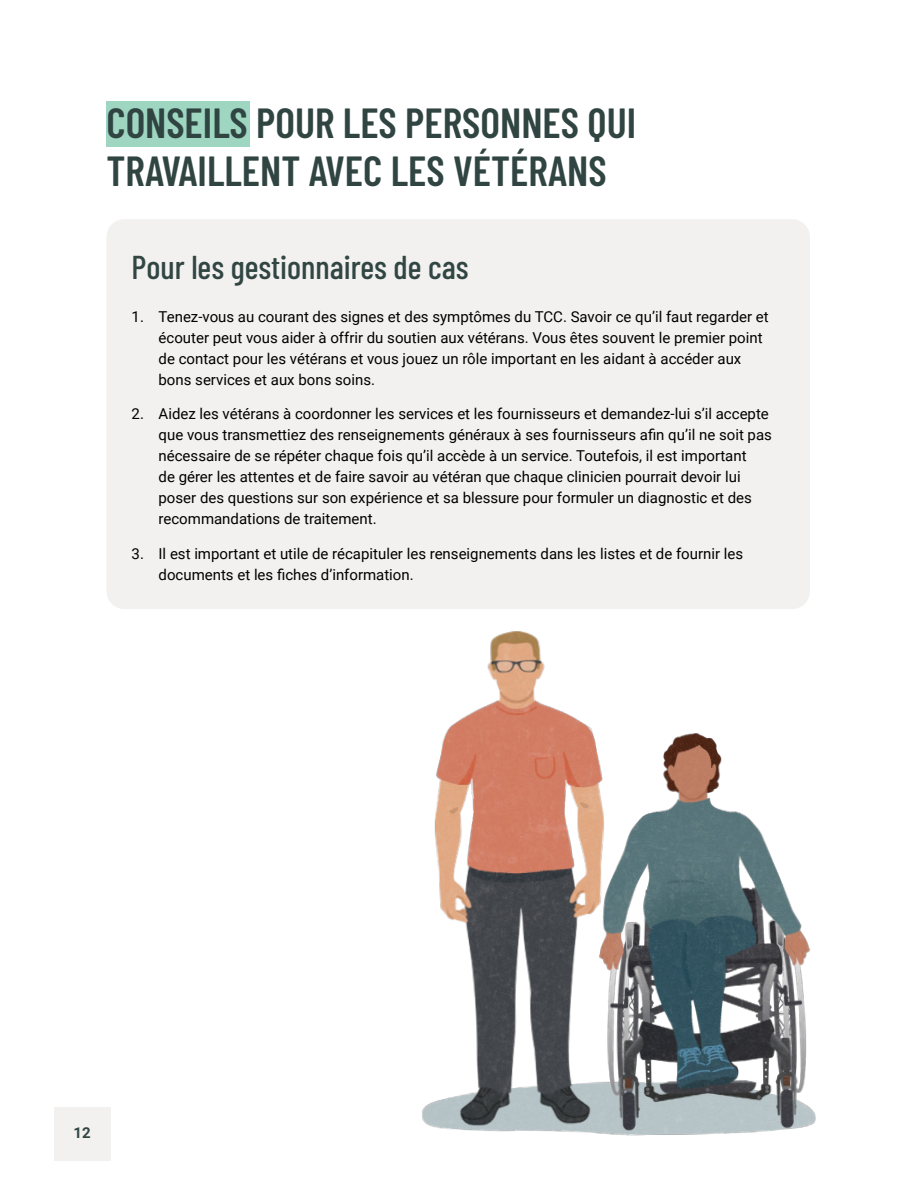
<style>
.page{position:relative;width:918px;height:1188px;background:#fff}
.page>*{position:absolute;margin:0;border:0;box-sizing:border-box;transform-origin:0 0}
.t1{font:600 42px/48px "Barlow Condensed";color:#304542}
.t2{font:500 33px "Barlow Condensed";color:#314643}
.t3{font:15px/21px "Roboto";color:#000}
.t4{font:700 15px "Roboto";color:#314643}
</style>
<div class="page">
<div style="left:54px;top:1107px;width:56px;height:54px;background:#f2f1ef"></div>
<hr style="left:917px;top:0;width:1px;height:1188px;background:#f2f1ef">
<div style="left:106px;top:219px;width:704px;height:390px;background:#f2f1ef;border-radius:18px"></div>
<img style="left:422px;top:631px;width:394px;height:505px">
<div style="left:106px;top:101px;width:144px;height:45px;background:#9ed6c2"></div>
<h2 class="t1" style="left:106px;top:96px;width:531px">CONSEILS POUR LES PERSONNES QUI<br>TRAVAILLENT AVEC LES VÉTÉRANS</h2>
<h3 class="t2" style="left:132px;top:243px;width:339px">Pour les gestionnaires de cas</h3>
<p class="t3" style="left:159px;top:305px;width:612px;text-indent:-27px">1. Tenez-vous au courant des signes et des symptômes du TCC. Savoir ce qu’il faut regarder et écouter peut vous aider à offrir du soutien aux vétérans. Vous êtes souvent le premier point de contact pour les vétérans et vous jouez un rôle important en les aidant à accéder aux bons services et aux bons soins.</p>
<p class="t3" style="left:159px;top:403px;width:615px;text-indent:-27px">2. Aidez les vétérans à coordonner les services et les fournisseurs et demandez-lui s’il accepte que vous transmettiez des renseignements généraux à ses fournisseurs afin qu’il ne soit pas nécessaire de se répéter chaque fois qu’il accède à un service. Toutefois, il est important<br>de gérer les attentes et de faire savoir au vétéran que chaque clinicien pourrait devoir lui poser des questions sur son expérience et sa blessure pour formuler un diagnostic et des recommandations de traitement.</p>
<p class="t3" style="left:159px;top:542px;width:586px;text-indent:-27px">3. Il est important et utile de récapituler les renseignements dans les listes et de fournir les documents et les fiches d’information.</p>
<p class="t4" style="left:73px;top:1122px;width:19px">12</p>
</div>
